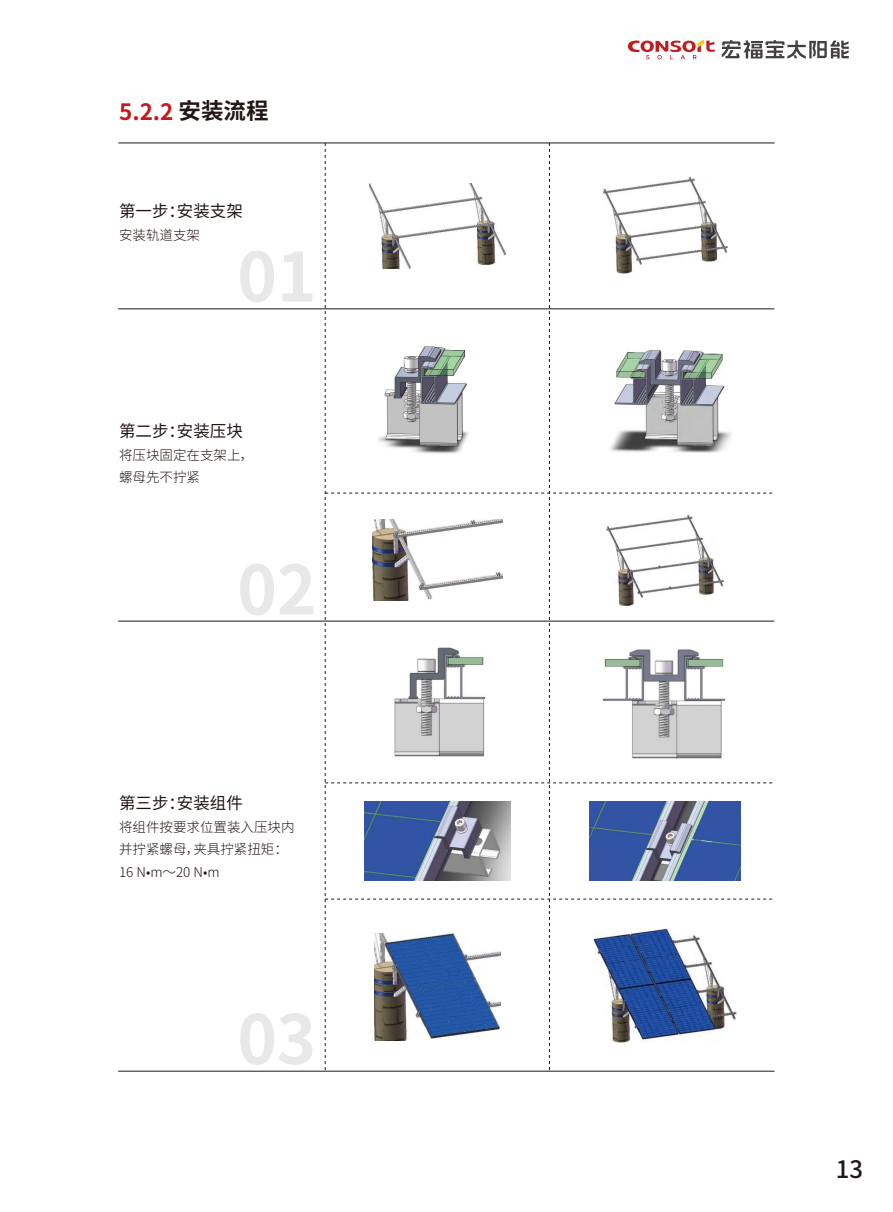
<style>
.page{position:relative;width:893px;height:1212px;background:#fff}
.page>*{position:absolute;margin:0;border:0;box-sizing:border-box;transform-origin:0 0}
.t1{font:700 67.5px "Source Han Sans CN";color:#e8e8e8}
.t2{font:500 24px "Source Han Sans CN";color:#221815}
.t3{font:700 22.5px "Source Han Sans CN";color:#c31a1f}
.t4{font:16.5px "Source Han Sans CN";color:#221714}
.t5{font:300 13.5px/22.5px "Source Han Sans CN";color:#221714}
.s1{color:#221714}
</style>
<div class="page">
<hr style="left:118px;top:143px;width:657px;height:1px;background:#221714">
<hr style="left:118px;top:308px;width:656px;height:1px;background:#221714">
<hr style="left:118px;top:1071px;width:656px;height:1px;background:#221714">
<hr style="left:118px;top:621px;width:656px;height:1px;background:#221714">
<svg style="left:325px;top:143px;width:449px;height:928px"></svg>
<img style="left:369px;top:184px;width:136px;height:85px">
<img style="left:603px;top:177px;width:124px;height:96px">
<img style="left:372px;top:519px;width:130px;height:81px">
<img style="left:607px;top:516px;width:116px;height:89px">
<img style="left:365px;top:802px;width:145px;height:79px">
<img style="left:589px;top:802px;width:151px;height:79px">
<img style="left:375px;top:933px;width:125px;height:107px">
<img style="left:594px;top:929px;width:142px;height:114px">
<img style="left:379px;top:343px;width:118px;height:113px">
<img style="left:589px;top:344px;width:147px;height:109px">
<img style="left:393px;top:643px;width:101px;height:117px">
<img style="left:600px;top:646px;width:128px;height:116px">
<svg style="left:628px;top:39px;width:87px;height:20px"></svg>
<svg style="left:722px;top:40px;width:127px;height:19px"></svg>
<h3 class="t3" style="left:119px;top:99px;width:151px">5.2.2 <span class="s1">安装流程</span></h3>
<p class="t4" style="left:119px;top:202px;width:125px">第一步：安装支架</p>
<p class="t5" style="left:119px;top:224px;width:82px">安装轨道支架</p>
<h1 class="t1" style="left:237px;top:239px;width:81px">01</h1>
<p class="t4" style="left:119px;top:422px;width:125px">第二步：安装压块</p>
<p class="t5" style="left:119px;top:444px;width:136px">将压块固定在支架上，螺母先不拧紧</p>
<h1 class="t1" style="left:237px;top:552px;width:81px">02</h1>
<p class="t4" style="left:119px;top:794px;width:125px">第三步：安装组件</p>
<p class="t5" style="left:119px;top:816px;width:177px">将组件按要求位置装入压块内并拧紧螺母，夹具拧紧扭矩：<br>16 N•m～20 N•m</p>
<h1 class="t1" style="left:237px;top:1001px;width:80px">03</h1>
<h2 class="t2" style="left:836px;top:1155px;width:29px">13</h2>
</div>
